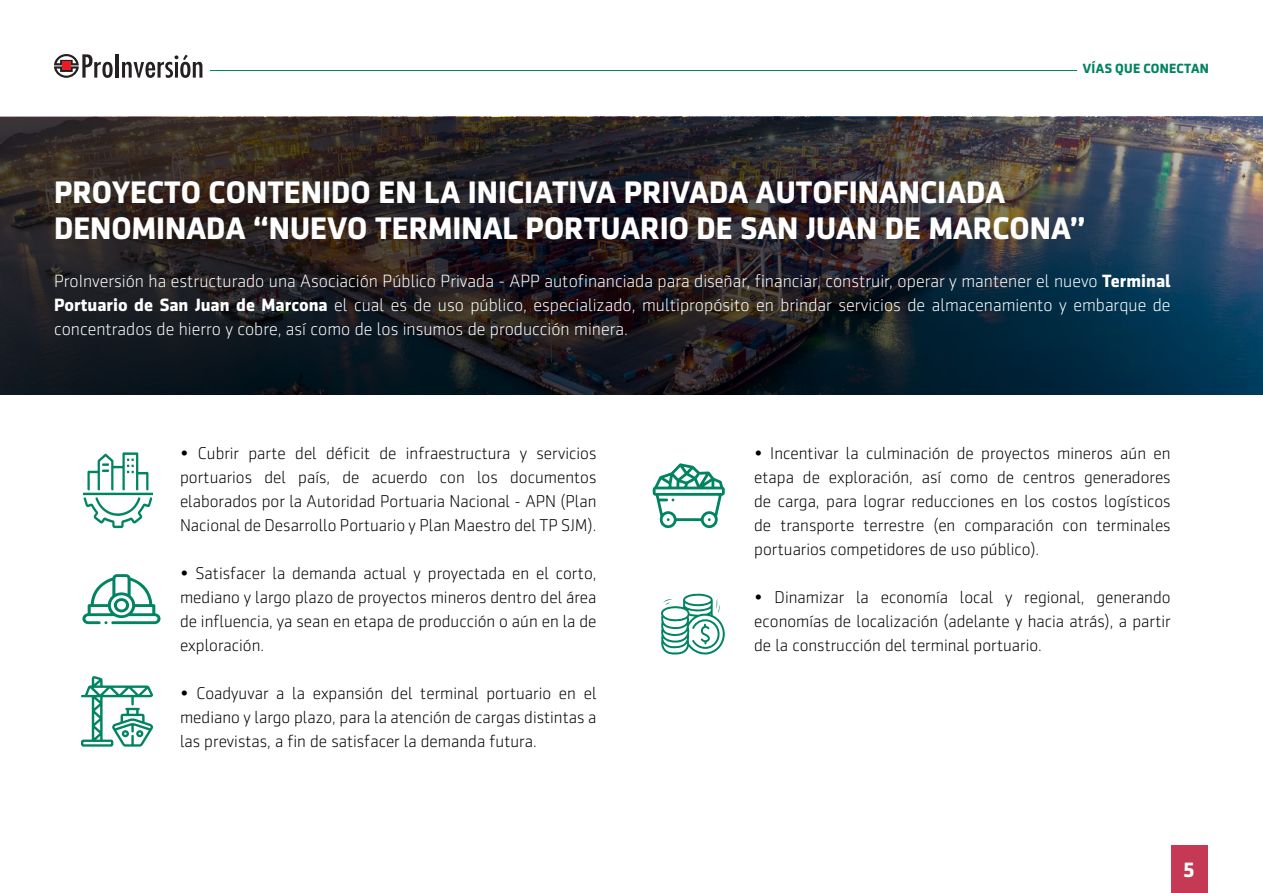
<style>
.page{position:relative;width:1263px;height:893px;background:#fff}
.page>*{position:absolute;margin:0;border:0;box-sizing:border-box;transform-origin:0 0}
.t1{font:700 31.5px/36px "Sentico Sans DT";color:#fff}
.t2{font:700 21px "Sentico Sans DT";color:#fff}
.t3{font:300 18px/24px "Sentico Sans DT";color:#fff;text-align:justify}
.t4{font:300 17.25px/24px "Sentico Sans DT";color:#000;text-align:justify}
.t5{font:700 13.5px "Sentico Sans DT";letter-spacing:.015em;color:#008362}
.s1{font-weight:700}
.s2{font-weight:400}
</style>
<div class="page">
<hr style="left:210px;top:70px;width:867px;height:1px;background:#008362">
<svg style="left:54px;top:54px;width:59px;height:24px"></svg>
<hr style="left:115px;top:54px;width:4px;height:24px;background:#241f21">
<svg style="left:122px;top:55px;width:80px;height:23px"></svg>
<div style="left:62px;top:62px;width:8px;height:8px;background:#e81c24"></div>
<div style="left:1171px;top:845px;width:37px;height:48px;background:#c53955"></div>
<img style="left:0;top:118px;width:1263px;height:277px">
<svg style="left:83px;top:452px;width:70px;height:76px"></svg>
<svg style="left:82px;top:574px;width:79px;height:50px"></svg>
<svg style="left:81px;top:676px;width:72px;height:71px"></svg>
<svg style="left:653px;top:463px;width:72px;height:66px"></svg>
<svg style="left:661px;top:593px;width:64px;height:62px"></svg>
<p class="t5" style="left:1083px;top:60px;width:128px">VÍAS QUE CONECTAN</p>
<h1 class="t1" style="left:54px;top:174px;width:1033px">PROYECTO CONTENIDO EN LA INICIATIVA PRIVADA AUTOFINANCIADA<br>DENOMINADA “NUEVO TERMINAL PORTUARIO DE SAN JUAN DE MARCONA”</h1>
<p class="t3" style="left:54px;top:269px;width:1118px">ProInversión ha estructurado una Asociación Público Privada - APP autofinanciada para diseñar, financiar, construir, operar y mantener el nuevo <span class="s1">Terminal Portuario de San Juan de Marcona</span> el cual es de uso público, especializado, multipropósito en brindar servicios de almacenamiento y embarque de concentrados de hierro y cobre, así como de los insumos de producción minera.</p>
<p class="t4" style="left:180px;top:441px;width:418px">• Cubrir parte del déficit de infraestructura y servicios portuarios del país, de acuerdo con los documentos elaborados por la Autoridad Portuaria Nacional - APN (Plan Nacional de Desarrollo Portuario y Plan Maestro del TP SJM).</p>
<p class="t4" style="left:180px;top:561px;width:418px">• Satisfacer la demanda actual y proyectada en el corto, mediano y largo plazo de proyectos mineros dentro del área de influencia, ya sean en etapa de producción o aún en la de exploración.</p>
<p class="t4" style="left:180px;top:681px;width:418px"><span class="s2">•</span> Coadyuvar a la expansión del terminal portuario en el mediano y largo plazo, para la atención de cargas distintas a las previstas, a fin de satisfacer la demanda futura.</p>
<p class="t4" style="left:754px;top:441px;width:418px">• Incentivar la culminación de proyectos mineros aún en etapa de exploración, así como de centros generadores de carga, para lograr reducciones en los costos logísticos de transporte terrestre (en comparación con terminales portuarios competidores de uso público).</p>
<p class="t4" style="left:754px;top:585px;width:418px"><span class="s2">•</span> Dinamizar la economía local y regional, generando economías de localización (adelante y hacia atrás), a partir de la construcción del terminal portuario.</p>
<p class="t2" style="left:1183px;top:857px;width:14px">5</p>
</div>
